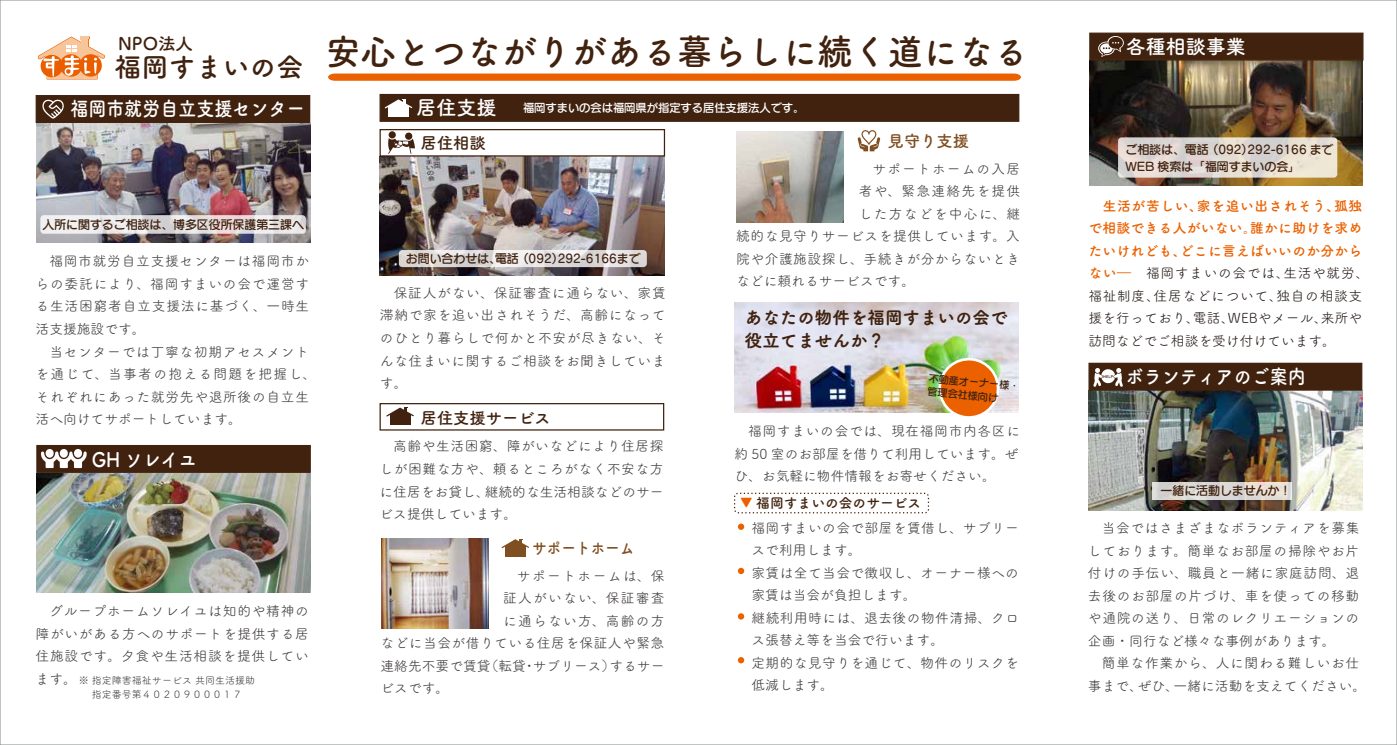
<style>
.page{position:relative;width:1397px;height:745px;background:#fff}
.page>*{position:absolute;margin:0;border:0;box-sizing:border-box;transform-origin:0 0}
.t1{font:35.75px "Tsuku A Rd Gothic Std B";color:#41220f}
.t2{font:27px "Tsuku A Rd Gothic Std B";color:#41220f}
.t3{font:20px "Tsuku A Rd Gothic Std B";color:#fff;scale:.9 1}
.t4{font:20px "Tsuku A Rd Gothic Std B";color:#fff}
.t5{font:17.5px/22.5px "Tsuku A Rd Gothic Std E";color:#41220f}
.t6{font:17.5px "Tsuku A Rd Gothic Std B";color:#41220f}
.t7{font:16.25px "Tsuku A Rd Gothic Std B";color:#41220f}
.t8{font:16.25px "Tsuku A Rd Gothic Std B";color:#804f21;scale:.9 1}
.t9{font:16.25px "Tsuku A Rd Gothic Std B";color:#804f21}
.t10{font:13.75px/22.5px "Tsuku A Rd Gothic Std R";letter-spacing:.04em;color:#3e3a39;text-align:justify}
.t11{font:13.75px/22.5px "Tsuku A Rd Gothic Std R";letter-spacing:.015em;color:#221815}
.t12{font:13.75px/22.5px "Tsuku A Rd Gothic Std B";letter-spacing:.02em;color:#eb6100;text-align:justify}
.t13{font:13.75px "Tsuku A Rd Gothic Std R";letter-spacing:.09em;color:#3e3a39}
.t14{font:13.75px "Tsuku A Rd Gothic Std R";color:#3e3a39}
.t15{font:13.75px "Tsuku A Rd Gothic Std B";color:#41220f}
.t16{font:13.75px "Tsuku A Rd Gothic Std R";letter-spacing:.08em;color:#3e3a39}
.t17{font:13.75px "Tsuku A Rd Gothic Std R";letter-spacing:.105em;color:#3e3a39}
.t18{font:11.88px/17.5px "G Maru Go Pro DB";color:#41220f}
.t19{font:11.25px "G Maru Go Pro DB";color:#fff}
.t20{font:10.12px/13.5px "G Maru Go Pro DB";color:#41220f}
.t21{font:10px/13.8px "Tsuku A Rd Gothic Std R";color:#3e3a39}
.t22{font:3.75px "Tsuku A Rd Gothic Std E";color:#41220f}
.s1{font-size:12.5px;color:#eb6100}
.s2{font-family:"Tsuku A Rd Gothic Std B";color:#eb6100}
</style>
<div class="page">
<img style="left:734px;top:302px;width:284px;height:110px">
<img style="left:36px;top:123px;width:274px;height:119px">
<img style="left:1088px;top:390px;width:273px;height:120px">
<img style="left:1089px;top:61px;width:273px;height:124px">
<img style="left:37px;top:473px;width:273px;height:119px">
<img style="left:379px;top:156px;width:285px;height:119px">
<img style="left:736px;top:131px;width:107px;height:91px">
<img style="left:381px;top:538px;width:107px;height:89px">
<svg style="left:1152px;top:482px;width:139px;height:17px;background:#ddd9d5"></svg>
<svg style="left:40px;top:215px;width:266px;height:18px;fill:#ebe9e9"></svg>
<div style="left:1089px;top:33px;width:274px;height:27px;background:#41220f"></div>
<div style="left:379px;top:94px;width:640px;height:28px;background:#41220f;border:1px solid #41220f"></div>
<div style="left:36px;top:95px;width:274px;height:28px;background:#41220f"></div>
<div style="left:36px;top:444px;width:275px;height:28px;background:#41220f;border:1px solid #41220f"></div>
<div style="left:1088px;top:362px;width:273px;height:28px;background:#41220f;border:1px solid #41220f"></div>
<div style="left:379px;top:129px;width:286px;height:27px;border:1px solid #41220f"></div>
<div style="left:379px;top:403px;width:285px;height:27px;border:1px solid #41220f"></div>
<svg style="left:328px;top:73px;width:692px;height:8px;background:#ec7019"></svg>
<div style="left:47px;top:54px;width:50px;height:25px;background:#f8c499"></div>
<svg style="left:37px;top:36px;width:68px;height:41px"></svg>
<div style="left:390px;top:414px;width:20px;height:10px;background:#41220f"></div>
<svg style="left:386px;top:407px;width:28px;height:9px"></svg>
<svg style="left:938px;top:357px;width:62px;height:60px;background:#e08e42"></svg>
<svg style="left:737px;top:523px;width:7px;height:6px"></svg>
<svg style="left:737px;top:567px;width:7px;height:6px"></svg>
<svg style="left:737px;top:613px;width:7px;height:6px"></svg>
<svg style="left:737px;top:656px;width:7px;height:7px"></svg>
<div style="left:733px;top:492px;width:195px;height:21px;border:1px dashed #41220f;border-radius:4px"></div>
<svg style="left:399px;top:250px;width:247px;height:17px"></svg>
<svg style="left:1117px;top:137px;width:219px;height:40px;background:#dfd8d0"></svg>
<div style="left:388px;top:106px;width:21px;height:11px;background:#fff"></div>
<svg style="left:384px;top:99px;width:28px;height:9px"></svg>
<svg style="left:388px;top:138px;width:27px;height:16px"></svg>
<div style="left:405px;top:132px;width:7px;height:8px;background:#41220f;border-radius:50%"></div>
<div style="left:388px;top:131px;width:8px;height:7px;background:#41220f;border-radius:50%"></div>
<svg style="left:1106px;top:36px;width:17px;height:13px"></svg>
<svg style="left:1098px;top:37px;width:24px;height:20px"></svg>
<svg style="left:1093px;top:368px;width:29px;height:18px"></svg>
<svg style="left:41px;top:451px;width:46px;height:17px"></svg>
<div style="left:74px;top:448px;width:8px;height:9px;background:#fff;border-radius:50%"></div>
<div style="left:46px;top:448px;width:8px;height:9px;background:#fff;border-radius:50%"></div>
<div style="left:60px;top:448px;width:8px;height:9px;background:#fff;border-radius:50%"></div>
<svg style="left:42px;top:100px;width:22px;height:19px"></svg>
<svg style="left:857px;top:130px;width:23px;height:21px"></svg>
<div style="left:505px;top:546px;width:21px;height:10px;background:#804f21"></div>
<svg style="left:501px;top:539px;width:28px;height:9px"></svg>
<p class="t6" style="left:118px;top:30px;width:77px">NPO法人</p>
<h1 class="t1" style="left:326px;top:23px;width:703px">安心とつながりがある暮らしに続く道になる</h1>
<h2 class="t2" style="left:114px;top:46px;width:191px">福岡すまいの会</h2>
<h3 class="t3" style="left:70px;top:93px;width:261px">福岡市就労自立支援センター</h3>
<p class="t18" style="left:42px;top:215px;width:263px">入所に関するご相談は、博多区役所保護第三課へ</p>
<p class="t10" style="left:36px;top:249px;width:282px;text-align:left">　福岡市就労自立支援センターは福岡市からの委託により、福岡すまいの会で運営する生活困窮者自立支援法に基づく、一時生活支援施設です。<br>　当センターでは丁寧な初期アセスメントを通じて、当事者の抱える問題を把握し、それぞれにあった就労先や退所後の自立生活へ向けてサポートしています。</p>
<h3 class="t3" style="left:92px;top:443px;width:118px">GH ソレイユ</h3>
<p class="t10" style="left:36px;top:598px;width:275px">　グループホームソレイユは知的や精神の障がいがある方へのサポートを提供する居住施設です。夕食や生活相談を提供しています。</p>
<p class="t21" style="left:79px;top:672px;width:178px">※ 指定障害福祉サービス 共同生活援助　 指定番号第４０２０９０００１７</p>
<h3 class="t4" style="left:416px;top:92px;width:81px">居住支援</h3>
<p class="t7" style="left:420px;top:130px;width:66px">居住相談</p>
<p class="t19" style="left:523px;top:100px;width:283px">福岡すまいの会は福岡県が指定する居住支援法人です。</p>
<p class="t9" style="left:887px;top:128px;width:83px">見守り支援</p>
<p class="t18" style="left:406px;top:249px;width:236px">お問い合わせは、電話 （092）292-6166まで</p>
<p class="t10" style="left:380px;top:280px;width:287px">　保証人がない、保証審査に通らない、家賃滞納で家を追い出されそうだ、高齢になってのひとり暮らしで何かと不安が尽きない、そんな住まいに関するご相談をお聞きしています。</p>
<p class="t7" style="left:420px;top:404px;width:131px">居住支援サービス</p>
<p class="t10" style="left:379px;top:434px;width:285px">　高齢や生活困窮、障がいなどにより住居探しが困難な方や、頼るところがなく不安な方に住居をお貸し、継続的な生活相談などのサービス提供しています。</p>
<p class="t8" style="left:532px;top:535px;width:115px">サポートホーム</p>
<p class="t17" style="left:503px;top:564px;width:163px">　サポートホームは、保</p>
<p class="t13" style="left:503px;top:587px;width:163px">証人がいない、保証審査</p>
<p class="t13" style="left:503px;top:609px;width:163px">に通らない方、高齢の方</p>
<p class="t10" style="left:380px;top:630px;width:285px">などに当会が借りている住居を保証人や緊急</p>
<p class="t14" style="left:380px;top:654px;width:285px">連絡先不要で賃貸（転貸・サブリース）するサー</p>
<p class="t10" style="left:380px;top:675px;width:70px">ビスです。</p>
<p class="t16" style="left:858px;top:158px;width:163px">　サポートホームの入居</p>
<p class="t13" style="left:858px;top:181px;width:163px">者や、緊急連絡先を提供</p>
<p class="t13" style="left:858px;top:203px;width:163px">した方などを中心に、継</p>
<p class="t10" style="left:736px;top:224px;width:285px">続的な見守りサービスを提供しています。入</p>
<p class="t10" style="left:736px;top:246px;width:285px">院や介護施設探し、手続きが分からないとき</p>
<p class="t14" style="left:736px;top:271px;width:180px">などに頼れるサービスです。</p>
<p class="t5" style="left:744px;top:305px;width:264px">あなたの物件を福岡すまいの会で役立てませんか？</p>
<p class="t20" style="left:929px;top:371px;width:93px;rotate:5deg">不動産オーナー様・管理会社様向け</p>
<p class="t10" style="left:734px;top:418px;width:287px">　福岡すまいの会では、現在福岡市内各区に約 50 室のお部屋を借りて利用しています。ぜひ、お気軽に物件情報をお寄せください。</p>
<p class="t15" style="left:740px;top:491px;width:183px"><span class="s1">▼</span> 福岡すまいの会のサービス</p>
<p class="t10" style="left:751px;top:515px;width:269px;text-align:left">福岡すまいの会で部屋を賃借し、サブリースで利用します。<br>家賃は全て当会で徴収し、オーナー様への家賃は当会が負担します。<br>継続利用時には、退去後の物件清掃、クロス張替え等を当会で行います。<br>定期的な見守りを通じて、物件のリスクを低減します。</p>
<h3 class="t4" style="left:1125px;top:31px;width:121px">各種相談事業</h3>
<p class="t18" style="left:1125px;top:140px;width:221px">ご相談は、電話 （092）292-6166 まで　<br>WEB 検索は「福岡すまいの会」</p>
<p class="t12" style="left:1088px;top:193px;width:275px">　生活が苦しい、家を追い出されそう、孤独で相談できる人がいない。誰かに助けを求めたいけれども、どこに言えばいいのか分から</p>
<p class="t11" style="left:1088px;top:261px;width:282px"><span class="s2">ない―　</span>福岡すまいの会では、生活や就労、福祉制度、住居などについて、独自の相談支援を行っており、電話、WEBやメール、来所や訪問などでご相談を受け付けています。</p>
<p class="t22" style="left:1103px;top:373px;width:11px">HELP</p>
<h3 class="t3" style="left:1125px;top:360px;width:201px">ボランティアのご案内</h3>
<p class="t18" style="left:1160px;top:481px;width:132px">一緒に活動しませんか！</p>
<p class="t10" style="left:1087px;top:515px;width:280px;text-align:left">　当会ではさまざまなボランティアを募集しております。簡単なお部屋の掃除やお片付けの手伝い、職員と一緒に家庭訪問、退去後のお部屋の片づけ、車を使っての移動や通院の送り、日常のレクリエーションの企画・同行など様々な事例があります。<br>　簡単な作業から、人に関わる難しいお仕事まで、ぜひ、一緒に活動を支えてください。</p>
</div>
